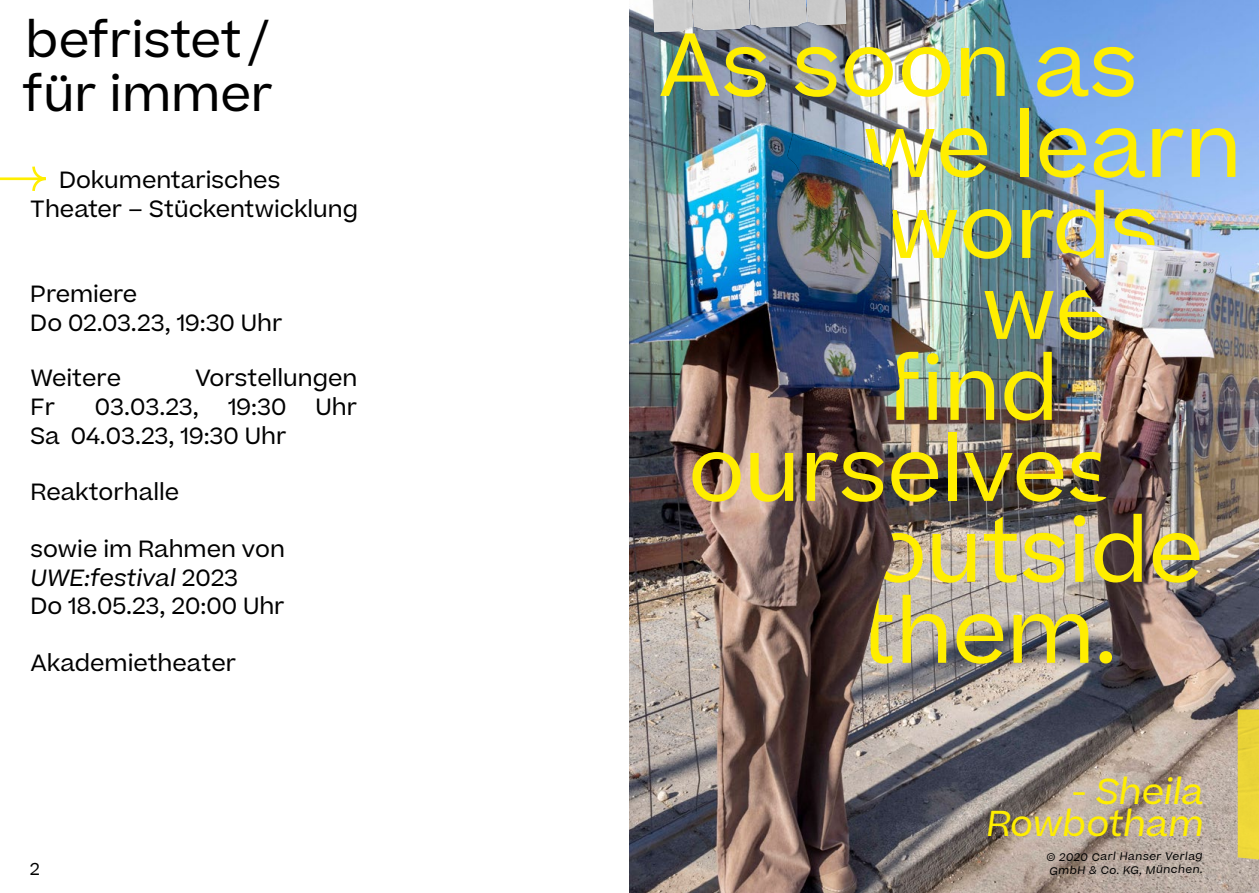
<style>
.page{position:relative;width:1259px;height:893px;background:#fff}
.page>*{position:absolute;margin:0;border:0;box-sizing:border-box;transform-origin:0 0}
.t1{font:85.5px "Beatrice";color:#fe0}
.t2{font:48px/54px "Beatrice";color:#000}
.t3{font:italic 34.5px/31.5px "Beatrice";color:#fe0;text-align:right}
.t4{font:22.5px/28.5px "Beatrice";color:#000}
.t5{font:16.5px "Beatrice";color:#000}
.t6{font:italic 10.5px/13.5px "Beatrice";color:#000}
.s1{font-style:italic}
.s2{font-style:normal}
</style>
<div class="page">
<img style="left:629px;top:0;width:630px;height:893px">
<svg style="left:0;top:166px;width:46px;height:25px"></svg>
<img style="left:787px;top:134px;width:106px;height:146px">
<img style="left:1056px;top:243px;width:134px;height:87px">
<img style="left:769px;top:355px;width:131px;height:43px">
<img style="left:833px;top:515px;width:62px;height:148px">
<img style="left:1097px;top:434px;width:31px;height:64px">
<img style="left:1237px;top:709px;width:22px;height:152px">
<div style="left:650px;top:0;width:197px;height:34px;background:#000;opacity:.17"></div>
<img style="left:653px;top:0;width:193px;height:32px">
<h2 class="t2" style="left:23px;top:13px;width:252px">befristet/ für immer</h2>
<p class="t4" style="left:30px;top:166px;width:329px;text-indent:29px">Dokumentarisches<br>Theater – Stückentwicklung</p>
<p class="t4" style="left:30px;top:280px;width:254px">Premiere<br>Do 02.03.23, 19:30 Uhr</p>
<p class="t4" style="left:30px;top:363px;width:92px">Weitere</p>
<p class="t4" style="left:195px;top:363px;width:164px">Vorstellungen</p>
<p class="t4" style="left:30px;top:392px;width:26px">Fr</p>
<p class="t4" style="left:95px;top:392px;width:105px">03.03.23,</p>
<p class="t4" style="left:228px;top:392px;width:60px">19:30</p>
<p class="t4" style="left:315px;top:392px;width:43px">Uhr</p>
<p class="t4" style="left:30px;top:422px;width:258px">Sa 04.03.23, 19:30 Uhr</p>
<p class="t4" style="left:30px;top:478px;width:150px">Reaktorhalle</p>
<p class="t4" style="left:30px;top:535px;width:256px">sowie im Rahmen von<br><span class="s1">UWE:festival</span> 2023<br>Do 18.05.23, 20:00 Uhr</p>
<p class="t4" style="left:30px;top:649px;width:207px">Akademietheater</p>
<p class="t5" style="left:30px;top:858px;width:11px">2</p>
<h1 class="t1" style="left:658px;top:9px;width:481px">As soon as</h1>
<h1 class="t1" style="left:863px;top:90px;width:380px">we learn</h1>
<h1 class="t1" style="left:886px;top:171px;width:297px">words,</h1>
<h1 class="t1" style="left:982px;top:252px;width:129px">we</h1>
<h1 class="t1" style="left:884px;top:333px;width:175px">find</h1>
<h1 class="t1" style="left:688px;top:414px;width:429px">ourselves</h1>
<h1 class="t1" style="left:870px;top:495px;width:334px">outside</h1>
<h1 class="t1" style="left:858px;top:576px;width:260px">them.</h1>
<h3 class="t3" style="left:986px;top:775px;width:219px"><span class="s2">-</span> Sheila<br>Rowbotham</h3>
<p class="t6" style="left:1046px;top:851px;width:158px;rotate:-1deg">© 2020 Carl Hanser Verlag<br>GmbH &amp; Co. KG, München.</p>
</div>
